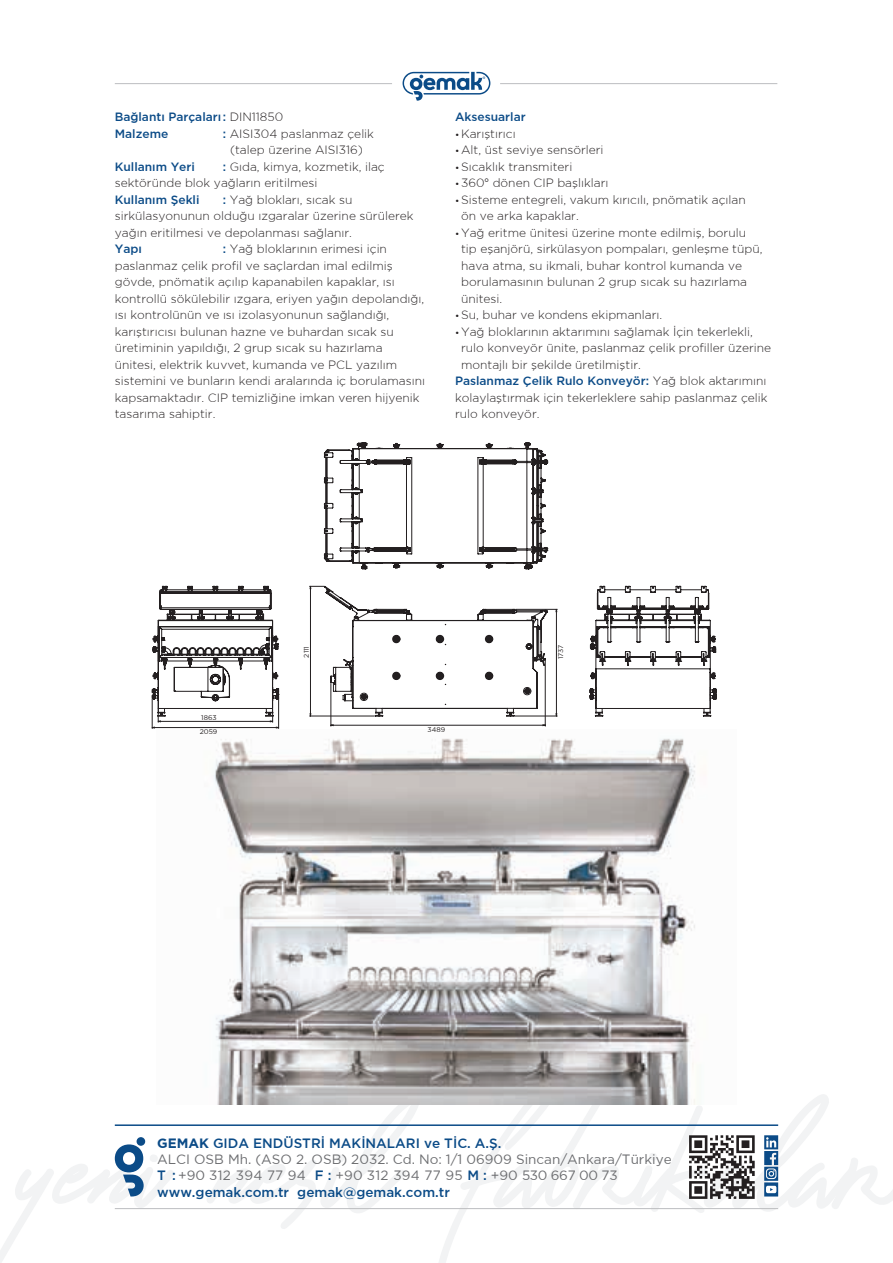
<style>
.page{position:relative;width:893px;height:1263px;background:#fff}
.page>*{position:absolute;margin:0;border:0;box-sizing:border-box;transform-origin:0 0}
.t1{font:13.5px/16.2px "Gotham TR Book";color:#6c6d70}
.t2{font:13.5px "Gotham TR Medium";color:#0b4b87}
.t3{font:12px/16.5px "Gotham TR Light";color:#231f20}
.t4{font:12px/16.5px "Gotham TR Medium";color:#0b4b87}
.t5{font:6.9px "Gotham TR Book";color:#231f20}
.s1{font-family:"Gotham TR Light";color:#231f20}
.s2{font-family:"Gotham TR Medium";color:#0b4b87}
.s3{font-family:"Gotham TR Book";font-size:9px}
.s4{font-family:"Argumentum";font-weight:300}
.s5{font-family:"Gotham TR Bold"}
</style>
<div class="page">
<svg style="left:207px;top:1104px;width:213px;height:125px"></svg>
<hr style="left:115px;top:1124px;width:663px;height:2px;background:#0b4b87">
<svg style="left:436px;top:1094px;width:457px;height:169px"></svg>
<hr style="left:115px;top:1208px;width:663px;height:1px;background:#bcbdc0">
<hr style="left:115px;top:83px;width:277px;height:1px;background:#bcbdc0">
<hr style="left:500px;top:83px;width:277px;height:1px;background:#bcbdc0">
<svg style="left:0;top:1137px;width:174px;height:126px"></svg>
<img style="left:214px;top:738px;width:523px;height:366px">
<hr style="left:545px;top:661px;width:1px;height:65px;background:#231f20">
<hr style="left:331px;top:683px;width:1px;height:43px;background:#231f20">
<hr style="left:331px;top:725px;width:214px;height:1px;background:#231f20">
<hr style="left:310px;top:716px;width:64px;height:1px;background:#231f20">
<hr style="left:515px;top:716px;width:42px;height:1px;background:#231f20">
<svg style="left:310px;top:586px;width:247px;height:130px"></svg>
<svg style="left:152px;top:586px;width:127px;height:142px"></svg>
<svg style="left:589px;top:586px;width:128px;height:130px"></svg>
<svg style="left:324px;top:442px;width:223px;height:127px"></svg>
<svg style="left:403px;top:72px;width:87px;height:29px"></svg>
<p class="t4" style="left:115px;top:108px;width:170px">Bağlantı Parçaları: <span class="s1">DIN11850<br></span>Malzeme</p>
<p class="t3" style="left:223px;top:125px;width:153px;text-align:center"><span class="s2">:</span> AISI304 paslanmaz çelik (talep üzerine AISI316)</p>
<p class="t3" style="left:115px;top:158px;width:271px;text-indent:108px"><span class="s2">:</span> Gıda, kimya, kozmetik, ilaç sektöründe blok yağların eritilmesi</p>
<p class="t4" style="left:115px;top:191px;width:86px">Kullanım Şekli</p>
<p class="t4" style="left:115px;top:158px;width:82px">Kullanım Yeri</p>
<p class="t3" style="left:115px;top:191px;width:300px;text-indent:108px"><span class="s2">:</span> Yağ blokları, sıcak su sirkülasyonunun olduğu ızgaralar üzerine sürülerek yağın eritilmesi ve depolanması sağlanır.</p>
<p class="t4" style="left:115px;top:240px;width:29px">Yapı</p>
<p class="t3" style="left:115px;top:240px;width:312px;text-indent:108px"><span class="s2">:</span> Yağ bloklarının erimesi için paslanmaz çelik profil ve saçlardan imal edilmiş gövde, pnömatik açılıp kapanabilen kapaklar, ısı kontrollü sökülebilir ızgara, eriyen yağın depolandığı, ısı kontrolünün ve ısı izolasyonunun sağlandığı, karıştırıcısı bulunan hazne ve buhardan sıcak su üretiminin yapıldığı, 2 grup sıcak su hazırlama ünitesi, elektrik kuvvet, kumanda ve PCL yazılım sistemini ve bunların kendi aralarında iç borulamasını kapsamaktadır. CIP temizliğine imkan veren hijyenik tasarıma sahiptir.</p>
<p class="t4" style="left:455px;top:108px;width:72px">Aksesuarlar</p>
<p class="t3" style="left:455px;top:125px;width:62px"><span class="s3">•</span> Karıştırıcı</p>
<p class="t3" style="left:455px;top:141px;width:150px"><span class="s3">•</span> Alt, üst seviye sensörleri</p>
<p class="t3" style="left:455px;top:158px;width:119px"><span class="s3">•</span> Sıcaklık transmiteri</p>
<p class="t3" style="left:455px;top:174px;width:155px"><span class="s3">•</span> 360<span class="s4">°</span> dönen CIP başlıkları</p>
<p class="t3" style="left:461px;top:191px;width:286px;text-indent:-6px"><span class="s3">•</span> Sisteme entegreli, vakum kırıcılı, pnömatik açılan ön ve arka kapaklar.</p>
<p class="t3" style="left:461px;top:224px;width:303px;text-indent:-6px"><span class="s3">•</span> Yağ eritme ünitesi üzerine monte edilmiş, borulu tip eşanjörü, sirkülasyon pompaları, genleşme tüpü, hava atma, su ikmali, buhar kontrol kumanda ve borulamasının bulunan 2 grup sıcak su hazırlama ünitesi.</p>
<p class="t3" style="left:455px;top:306px;width:209px"><span class="s3">•</span> Su, buhar ve kondens ekipmanları.</p>
<p class="t3" style="left:461px;top:323px;width:312px;text-indent:-6px"><span class="s3">•</span> Yağ bloklarının aktarımını sağlamak İçin tekerlekli, rulo konveyör ünite, paslanmaz çelik profiller üzerine montajlı bir şekilde üretilmiştir.</p>
<p class="t4" style="left:455px;top:372px;width:313px">Paslanmaz Çelik Rulo Konveyör: <span class="s1">Yağ blok aktarımını</span></p>
<p class="t3" style="left:455px;top:389px;width:314px">kolaylaştırmak için tekerleklere sahip paslanmaz çelik rulo konveyör.</p>
<p class="t5" style="left:201px;top:714px;width:17px">1863</p>
<p class="t5" style="left:200px;top:728px;width:19px">2059</p>
<p class="t5" style="left:303px;top:658px;width:13px;rotate:-90deg">2111</p>
<p class="t5" style="left:557px;top:659px;width:16px;rotate:-90deg">1737</p>
<p class="t5" style="left:428px;top:726px;width:19px">3489</p>
<p class="t2" style="left:157px;top:1135px;width:346px"><span class="s5">GEMAK</span> GIDA ENDÜSTRİ MAKİNALARI ve TİC. A.Ş.</p>
<p class="t1" style="left:157px;top:1151px;width:516px">ALCI OSB Mh. (ASO 2. OSB) 2032. Cd. No: 1/1 06909 Sincan/Ankara/Türkiye<br><span class="s2">T :</span> +90 312 394 77 94 <span class="s2">F :</span> +90 312 394 77 95 <span class="s2">M :</span> +90 530 667 00 73</p>
<p class="t2" style="left:157px;top:1184px;width:294px">www.gemak.com.tr gemak@gemak.com.tr</p>
</div>
